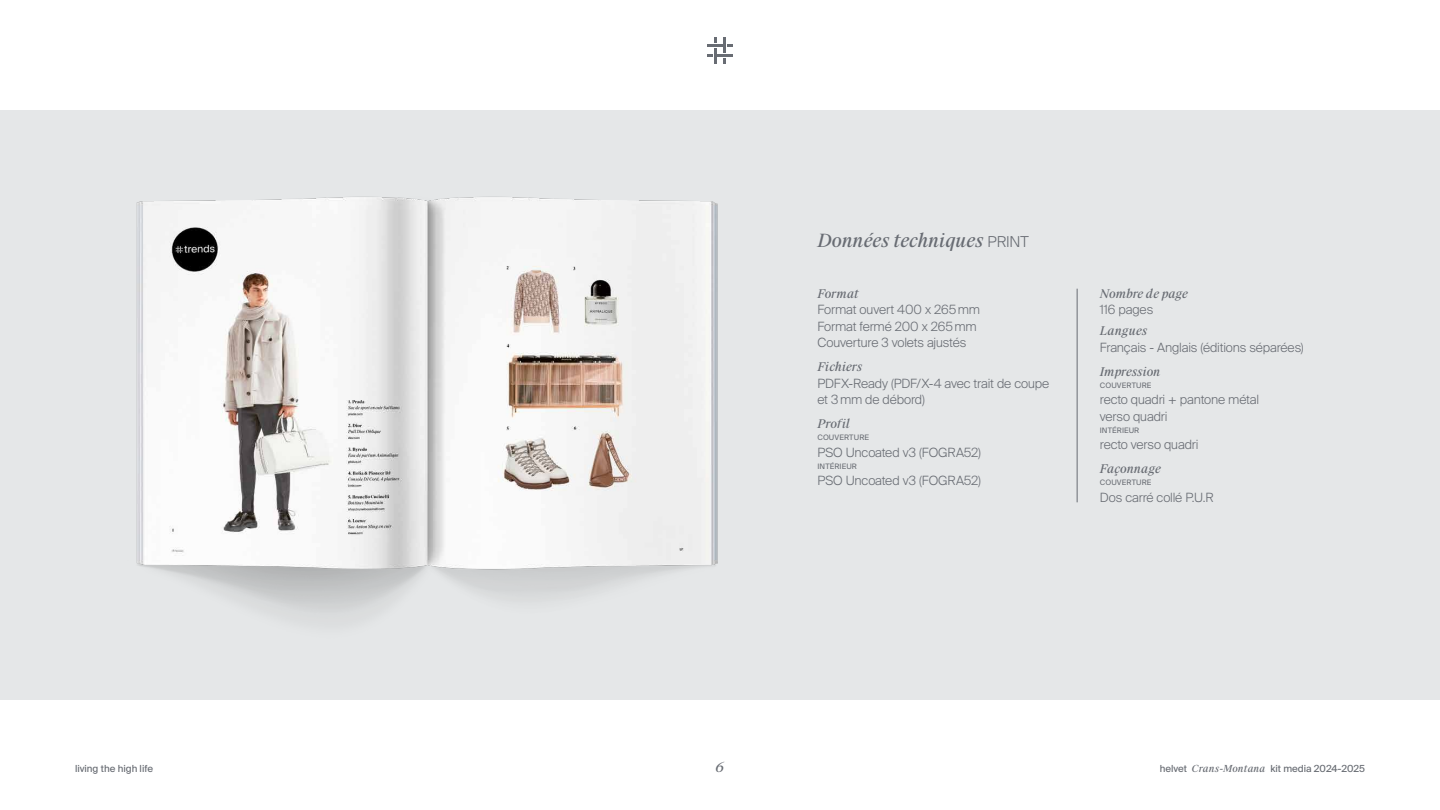
<style>
.page{position:relative;width:1440px;height:810px;background:#fff}
.page>*{position:absolute;margin:0;border:0;box-sizing:border-box;transform-origin:0 0}
.t1{font:italic 18.3px "Suisse Works";letter-spacing:-.015em;color:#686c73}
.t2{font:italic 13.5px "Suisse Works";color:#686c73}
.t3{font:300 12.75px/16.5px "Suisse Intl";letter-spacing:-.01em;color:#686c73}
.t4{font:italic 12px "Suisse Works";letter-spacing:-.01em;color:#686c73}
.t5{font:9.75px "Suisse Intl";color:#686c73}
.t6{font:7.5px "Suisse Intl";letter-spacing:.01em;color:#686c73}
.s1{font-family:"Suisse Intl";font-weight:300;font-style:normal;font-size:15px}
.s2{font-family:"Suisse Works";font-style:italic}
</style>
<div class="page">
<hr style="left:714px;top:48px;width:3px;height:15px;background:#686c73">
<hr style="left:723px;top:38px;width:3px;height:15px;background:#686c73">
<svg style="left:707px;top:54px;width:26px;height:9px"></svg>
<svg style="left:707px;top:38px;width:26px;height:9px"></svg>
<div style="left:0;top:110px;width:1440px;height:590px;background:#e5e7e8"></div>
<hr style="left:1077px;top:289px;width:1px;height:213px;background:#686c73">
<img style="left:136px;top:196px;width:582px;height:423px">
<h1 class="t1" style="left:818px;top:229px;width:213px">Données techniques <span class="s1">PRINT</span></h1>
<p class="t4" style="left:818px;top:286px;width:43px">Format</p>
<p class="t3" style="left:818px;top:302px;width:164px">Format ouvert 400 x 265mm<br>Format fermé 200 x 265mm<br>Couverture 3 volets ajustés</p>
<p class="t4" style="left:818px;top:360px;width:46px">Fichiers</p>
<p class="t3" style="left:818px;top:375px;width:233px">PDFX-Ready (PDF/X-4 avec trait de coupe et 3mm de débord)</p>
<p class="t4" style="left:818px;top:417px;width:34px">Profil</p>
<p class="t6" style="left:818px;top:433px;width:53px">COUVERTURE</p>
<p class="t3" style="left:818px;top:444px;width:165px">PSO Uncoated v3 (FOGRA52)</p>
<p class="t6" style="left:818px;top:462px;width:41px">INTÉRIEUR</p>
<p class="t3" style="left:818px;top:473px;width:165px">PSO Uncoated v3 (FOGRA52)</p>
<p class="t4" style="left:1100px;top:286px;width:90px">Nombre de page</p>
<p class="t3" style="left:1100px;top:302px;width:55px">116 pages</p>
<p class="t4" style="left:1100px;top:324px;width:49px">Langues</p>
<p class="t3" style="left:1100px;top:339px;width:205px">Français - Anglais (éditions séparées)</p>
<p class="t4" style="left:1100px;top:364px;width:62px">Impression</p>
<p class="t6" style="left:1100px;top:381px;width:53px">COUVERTURE</p>
<p class="t3" style="left:1100px;top:392px;width:161px">recto quadri + pantone métal verso quadri</p>
<p class="t6" style="left:1100px;top:426px;width:41px">INTÉRIEUR</p>
<p class="t3" style="left:1100px;top:437px;width:100px">recto verso quadri</p>
<p class="t4" style="left:1100px;top:462px;width:63px">Façonnage</p>
<p class="t6" style="left:1100px;top:478px;width:53px">COUVERTURE</p>
<p class="t3" style="left:1100px;top:489px;width:115px">Dos carré collé P.U.R</p>
<p class="t5" style="left:75px;top:763px;width:80px">living the high life</p>
<p class="t2" style="left:716px;top:759px;width:10px">6</p>
<p class="t5" style="left:1160px;top:763px;width:207px">helvet <span class="s2">Crans-Montana</span> kit media 2024-2025</p>
</div>
